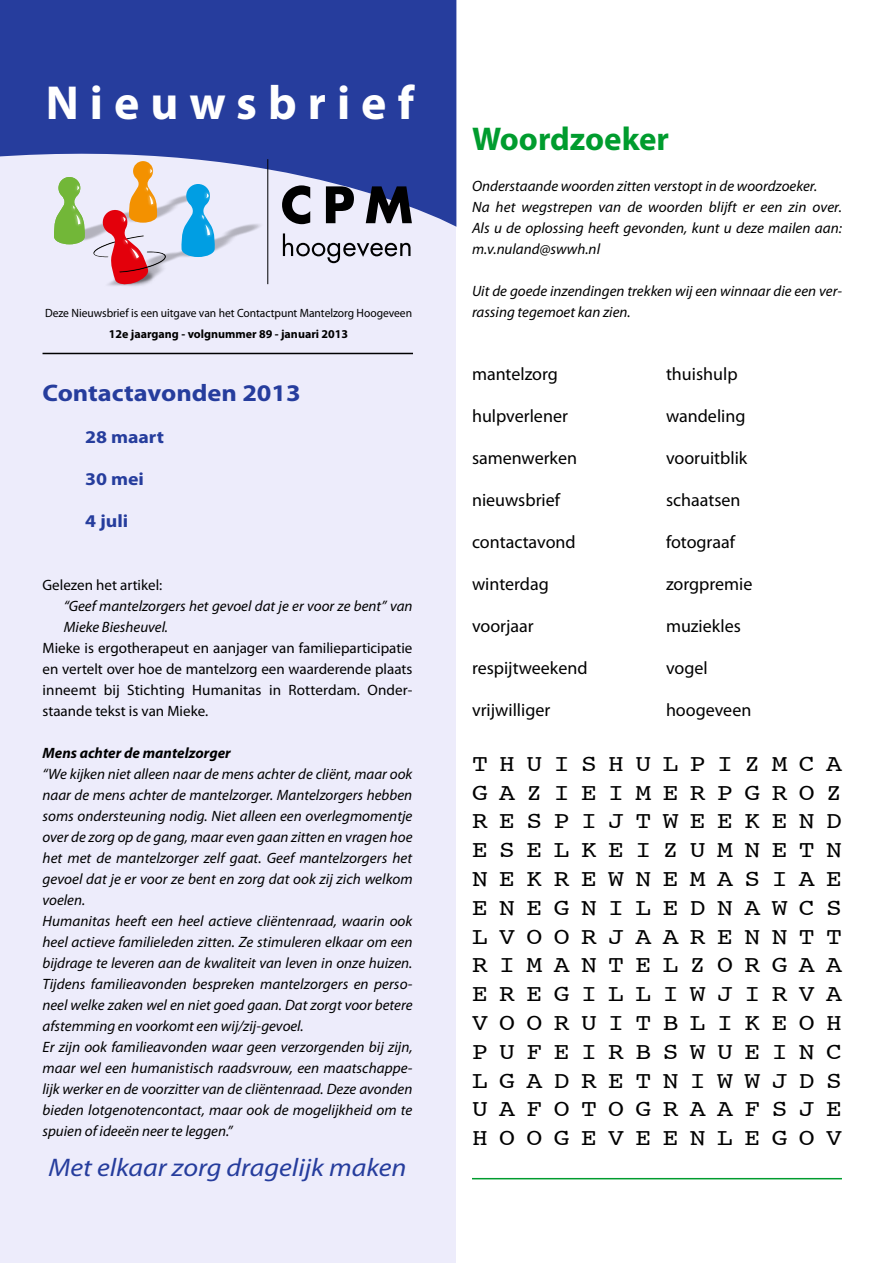
<style>
.page{position:relative;width:893px;height:1263px;background:#fff}
.page>*{position:absolute;margin:0;border:0;box-sizing:border-box;transform-origin:0 0}
.t1{font:700 48px "Myriad Pro";letter-spacing:.23em;color:#fff}
.t2{font:700 33px "Myriad Pro";color:#009c2e}
.t3{font:italic 25.5px "Myriad Pro";color:#263d9d;scale:1.1 1}
.t4{font:24px/28.8px "Courier";color:#000;text-align:justify;scale:1.1 1}
.t5{font:700 24px "Myriad Pro";color:#263d9d;scale:1.1 1}
.t6{font:18px "Myriad Pro";color:#000}
.t7{font:700 18px "Myriad Pro";color:#263d9d;scale:1.1 1}
.t8{font:italic 15px/21px "Myriad Pro";color:#000}
.t9{font:15px/21px "Myriad Pro";color:#000;text-align:justify}
.t10{font:italic 700 15px "Myriad Pro";color:#000}
.t11{font:12px "Myriad Pro";letter-spacing:-.005em;color:#000;scale:.96 1}
.t12{font:700 12px "Myriad Pro";color:#000}
</style>
<div class="page">
<div style="left:0;top:0;width:455px;height:1263px;background:#edecfb"></div>
<svg style="left:0;top:0;width:456px;height:227px;fill:#263d9d"></svg>
<svg style="left:282px;top:185px;width:28px;height:39px"></svg>
<svg style="left:326px;top:186px;width:28px;height:37px"></svg>
<svg style="left:366px;top:186px;width:46px;height:37px"></svg>
<svg style="left:283px;top:233px;width:127px;height:30px"></svg>
<hr style="left:267px;top:159px;width:1px;height:125px;background:#000">
<img style="left:44px;top:209px;width:49px;height:29px">
<img style="left:166px;top:191px;width:54px;height:30px">
<img style="left:166px;top:221px;width:116px;height:38px">
<img style="left:183px;top:249px;width:36px;height:10px">
<img style="left:85px;top:238px;width:98px;height:24px">
<svg style="left:54px;top:177px;width:31px;height:67px"></svg>
<svg style="left:181px;top:184px;width:34px;height:73px"></svg>
<svg style="left:93px;top:161px;width:73px;height:125px"></svg>
<hr style="left:43px;top:353px;width:370px;height:1px;background:#000">
<hr style="left:472px;top:1178px;width:370px;height:1px;background:#009c2e">
<h1 class="t1" style="left:46px;top:76px;width:370px">Nieuwsbrief</h1>
<p class="t11" style="left:45px;top:307px;width:384px">Deze Nieuwsbrief is een uitgave van het Contactpunt Mantelzorg Hoogeveen</p>
<p class="t12" style="left:109px;top:327px;width:241px">12e jaargang - volgnummer 89 - januari 2013</p>
<h3 class="t5" style="left:43px;top:380px;width:236px">Contactavonden 2013</h3>
<p class="t7" style="left:85px;top:427px;width:73px">28 maart</p>
<p class="t7" style="left:85px;top:469px;width:55px">30 mei</p>
<p class="t7" style="left:85px;top:511px;width:41px">4 juli</p>
<p class="t9" style="left:43px;top:575px;width:121px">Gelezen het artikel:</p>
<p class="t8" style="left:64px;top:596px;width:350px">“Geef mantelzorgers het gevoel dat je er voor ze bent” van<br>Mieke Biesheuvel.</p>
<p class="t9" style="left:43px;top:638px;width:371px">Mieke is ergotherapeut en aanjager van familieparticipatie en vertelt over hoe de mantelzorg een waarderende plaats inneemt bij Stichting Humanitas in Rotterdam. Onder&shy;staande tekst is van Mieke.</p>
<p class="t10" style="left:43px;top:745px;width:190px">Mens achter de mantelzorger</p>
<p class="t8" style="left:43px;top:764px;width:372px">“We kijken niet alleen naar de mens achter de cliënt, maar ook naar de mens achter de mantelzorger. Mantelzorgers hebben soms ondersteuning nodig. Niet alleen een overlegmomentje over de zorg op de gang, maar even gaan zitten en vragen hoe het met de mantelzorger zelf gaat. Geef mantelzorgers het gevoel dat je er voor ze bent en zorg dat ook zij zich welkom voelen.<br>Humanitas heeft een heel actieve cliëntenraad, waarin ook heel actieve familieleden zitten. Ze stimuleren elkaar om een bijdrage te leveren aan de kwaliteit van leven in onze huizen.<br>Tijdens familieavonden bespreken mantelzorgers en perso&shy;neel welke zaken wel en niet goed gaan. Dat zorgt voor betere afstemming en voorkomt een wij/zij-gevoel.<br>Er zijn ook familieavonden waar geen verzorgenden bij zijn, maar wel een humanistisch raadsvrouw, een maatschappe&shy;lijk werker en de voorzitter van de cliëntenraad. Deze avonden bieden lotgenotencontact, maar ook de mogelijkheid om te spuien of ideeën neer te leggen.”</p>
<h3 class="t3" style="left:49px;top:1153px;width:327px">Met elkaar zorg dragelijk maken</h3>
<h2 class="t2" style="left:472px;top:121px;width:199px">Woordzoeker</h2>
<p class="t8" style="left:472px;top:176px;width:372px">Onderstaande woorden zitten verstopt in de woordzoeker.<br>Na het wegstrepen van de woorden blijft er een zin over.<br>Als u de oplossing heeft gevonden, kunt u deze mailen aan: m.v.nuland@swwh.nl</p>
<p class="t8" style="left:472px;top:281px;width:371px">Uit de goede inzendingen trekken wij een winnaar die een ver&shy;rassing tegemoet kan zien.</p>
<p class="t6" style="left:666px;top:364px;width:73px">thuishulp</p>
<p class="t6" style="left:666px;top:406px;width:81px">wandeling</p>
<p class="t6" style="left:666px;top:448px;width:83px">vooruitblik</p>
<p class="t6" style="left:666px;top:490px;width:76px">schaatsen</p>
<p class="t6" style="left:666px;top:532px;width:70px">fotograaf</p>
<p class="t6" style="left:666px;top:574px;width:88px">zorgpremie</p>
<p class="t6" style="left:666px;top:616px;width:77px">muziekles</p>
<p class="t6" style="left:666px;top:658px;width:43px">vogel</p>
<p class="t6" style="left:666px;top:700px;width:87px">hoogeveen</p>
<h3 class="t4" style="left:472px;top:748px;width:338px">T H U I S H U L P I Z M C A G A Z I E I M E R P G R O Z R E S P I J T W E E K E N D E S E L K E I Z U M N E T N N E K R E W N E M A S I A E E N E G N I L E D N A W C S L V O O R J A A R E N N T T R I M A N T E L Z O R G A A E R E G I L L I W J I R V A V O O R U I T B L I K E O H P U F E I R B S W U E I N C L G A D R E T N I W W J D S U A F O T O G R A A F S J E H O O G E V E E N L E G O V</h3>
<p class="t6" style="left:472px;top:364px;width:87px">mantelzorg</p>
<p class="t6" style="left:472px;top:406px;width:97px">hulpverlener</p>
<p class="t6" style="left:472px;top:448px;width:107px">samenwerken</p>
<p class="t6" style="left:472px;top:490px;width:90px">nieuwsbrief</p>
<p class="t6" style="left:472px;top:532px;width:105px">contactavond</p>
<p class="t6" style="left:472px;top:574px;width:78px">winterdag</p>
<p class="t6" style="left:472px;top:616px;width:63px">voorjaar</p>
<p class="t6" style="left:472px;top:658px;width:117px">respijtweekend</p>
<p class="t6" style="left:472px;top:700px;width:80px">vrijwilliger</p>
</div>
